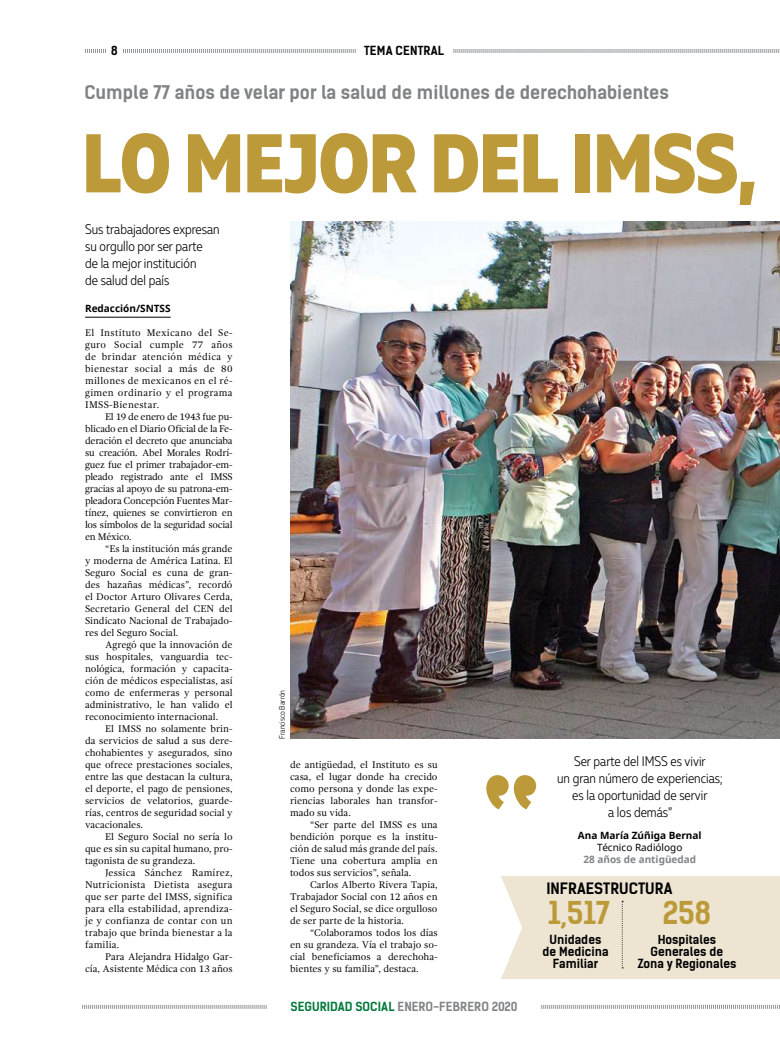
<style>
.page{position:relative;width:780px;height:1063px;background:#fff}
.page>*{position:absolute;margin:0;border:0;box-sizing:border-box;transform-origin:0 0}
.t1{font:800 83px "Muller Narrow";letter-spacing:-.015em;color:#bc9a39}
.t2{font:700 30px "Kelson Sans";color:#bc9a39}
.t3{font:700 18px "Kelson Sans";color:#808285}
.t4{font:700 15px "Kelson Sans";color:#000}
.t5{font:300 14px/17px "Muller Narrow";color:#000}
.t6{font:700 12px/12px "Kelson Sans";color:#000;text-align:center}
.t7{font:700 12px "Kelson Sans";letter-spacing:-.005em;color:#808285}
.t8{font:700 12px "Kelson Sans";color:#00793a}
.t9{font:10px/12px "Gandhi Serif";color:#000;text-align:justify}
.t10{font:700 10px "Noto Sans";color:#000}
.t11{font:700 10px "Noto Sans";color:#808285}
.t12{font:10px "Noto Sans";color:#000}
.t13{font:300 8px "Muller Narrow";color:#000}
.s1{color:#00793a}
</style>
<div class="page">
<img style="left:290px;top:221px;width:490px;height:518px">
<svg style="left:85px;top:49px;width:695px;height:4px;background:#c9cacb"></svg>
<div style="left:106px;top:44px;width:16px;height:13px;background:#fff"></div>
<div style="left:356px;top:41px;width:96px;height:19px;background:#fff"></div>
<svg style="left:82px;top:1004px;width:698px;height:5px"></svg>
<div style="left:267px;top:999px;width:274px;height:15px;background:#fff"></div>
<hr style="left:85px;top:317px;width:86px;height:1px;background:#000">
<svg style="left:486px;top:775px;width:50px;height:34px"></svg>
<div style="left:501px;top:876px;width:279px;height:103px;background:#ede5d2"></div>
<p class="t6" style="left:111px;top:44px;width:8px">8</p>
<p class="t6" style="left:364px;top:45px;width:81px">TEMA CENTRAL</p>
<h3 class="t3" style="left:84px;top:81px;width:586px">Cumple 77 años de velar por la salud de millones de derechohabientes</h3>
<h1 class="t1" style="left:82px;top:110px;width:676px">LO MEJOR DEL IMSS,</h1>
<h3 class="t5" style="left:85px;top:221px;width:136px">Sus trabajadores expresan su orgullo por ser parte<br>de la mejor institución<br>de salud del país</h3>
<p class="t10" style="left:85px;top:301px;width:87px">Redacción/SNTSS</p>
<p class="t9" style="left:85px;top:327px;width:149px">El Instituto Mexicano del Se&shy;guro Social cumple 77 años de brindar atención médica y bienestar social a más de 80 millones de mexicanos en el ré&shy;gimen ordinario y el programa IMSS-Bienestar.</p>
<p class="t9" style="left:85px;top:411px;width:149px;text-indent:20px">El 19 de enero de 1943 fue pu&shy;blicado en el Diario Oficial de la Fe&shy;deración el decreto que anunciaba su creación. Abel Morales Rodrí&shy;guez fue el primer trabajador-em&shy;pleado registrado ante el IMSS gracias al apoyo de su patrona-em&shy;pleadora Concepción Fuentes Mar&shy;tínez, quienes se convirtieron en los símbolos de la seguridad social en México.</p>
<p class="t9" style="left:85px;top:543px;width:149px;text-indent:20px">“Es la institución más grande y moderna de América Latina. El Seguro Social es cuna de gran&shy;des hazañas médicas”, recordó el Doctor Arturo Olivares Cerda, Secretario General del CEN del Sindicato Nacional de Trabajado&shy;res del Seguro Social.</p>
<p class="t9" style="left:85px;top:639px;width:149px;text-indent:20px">Agregó que la innovación de sus hospitales, vanguardia tec&shy;nológica, formación y capacita&shy;ción de médicos especialistas, así como de enfermeras y personal administrativo, le han valido el reconocimiento internacional.</p>
<p class="t9" style="left:85px;top:723px;width:149px;text-indent:20px">El IMSS no solamente brin&shy;da servicios de salud a sus dere&shy;chohabientes y asegurados, sino que ofrece prestaciones sociales, entre las que destacan la cultura, el deporte, el pago de pensiones, servicios de velatorios, guarde&shy;rías, centros de seguridad social y vacacionales.</p>
<p class="t9" style="left:85px;top:831px;width:149px;text-indent:20px">El Seguro Social no sería lo que es sin su capital humano, pro&shy;tagonista de su grandeza.</p>
<p class="t9" style="left:85px;top:867px;width:149px;text-indent:20px">Jessica Sánchez Ramírez, Nutricionista Dietista asegura que ser parte del IMSS, significa para ella estabilidad, aprendiza&shy;je y confianza de contar con un trabajo que brinda bienestar a la familia.</p>
<p class="t9" style="left:85px;top:951px;width:149px;text-align:right">Para Alejandra Hidalgo Gar-<br>cía, Asistente Médica con 13 años</p>
<p class="t13" style="left:277px;top:739px;width:50px;rotate:-90deg">Francisco Barrón</p>
<p class="t9" style="left:290px;top:759px;width:149px">de antigüedad, el Instituto es su casa, el lugar donde ha crecido como persona y donde las expe&shy;riencias laborales han transfor&shy;mado su vida.</p>
<p class="t9" style="left:290px;top:819px;width:149px;text-indent:20px">“Ser parte del IMSS es una bendición porque es la institu&shy;ción de salud más grande del país.<br>Tiene una cobertura amplia en todos sus servicios”, señala.</p>
<p class="t9" style="left:290px;top:879px;width:149px;text-indent:20px">Carlos Alberto Rivera Tapia, Trabajador Social con 12 años en el Seguro Social, se dice orgulloso de ser parte de la historia.</p>
<p class="t9" style="left:290px;top:927px;width:149px;text-indent:20px">“Colaboramos todos los días en su grandeza. Vía el trabajo so&shy;cial beneficiamos a derechoha&shy;bientes y su familia”, destaca.</p>
<p class="t8" style="left:290px;top:999px;width:44px">seguridad</p>
<p class="t8" style="left:355px;top:999px;width:8px">socia</p>
<p class="t7" style="left:388px;top:999px;width:131px"><span class="s1">l</span> enero-febrero 2020</p>
<h3 class="t5" style="left:557px;top:752px;width:167px;text-align:center">Ser parte del IMSS es vivir<br>un gran número de experiencias; es la oportunidad de servir<br>a los demás”</h3>
<p class="t10" style="left:578px;top:828px;width:125px">Ana María Zúñiga Bernal</p>
<p class="t12" style="left:597px;top:840px;width:87px">Técnico Radiólogo</p>
<p class="t11" style="left:583px;top:852px;width:114px">28 años de antigüedad</p>
<h2 class="t2" style="left:548px;top:895px;width:63px">1,517</h2>
<p class="t6" style="left:542px;top:934px;width:68px">Unidades de Medicina<br>Familiar</p>
<h3 class="t4" style="left:546px;top:879px;width:127px">INFRAESTRU CTURA</h3>
<h2 class="t2" style="left:662px;top:895px;width:50px">258</h2>
<p class="t6" style="left:637px;top:934px;width:100px">Hospitales<br>Generales de<br>Zona y Regionales</p>
</div>
